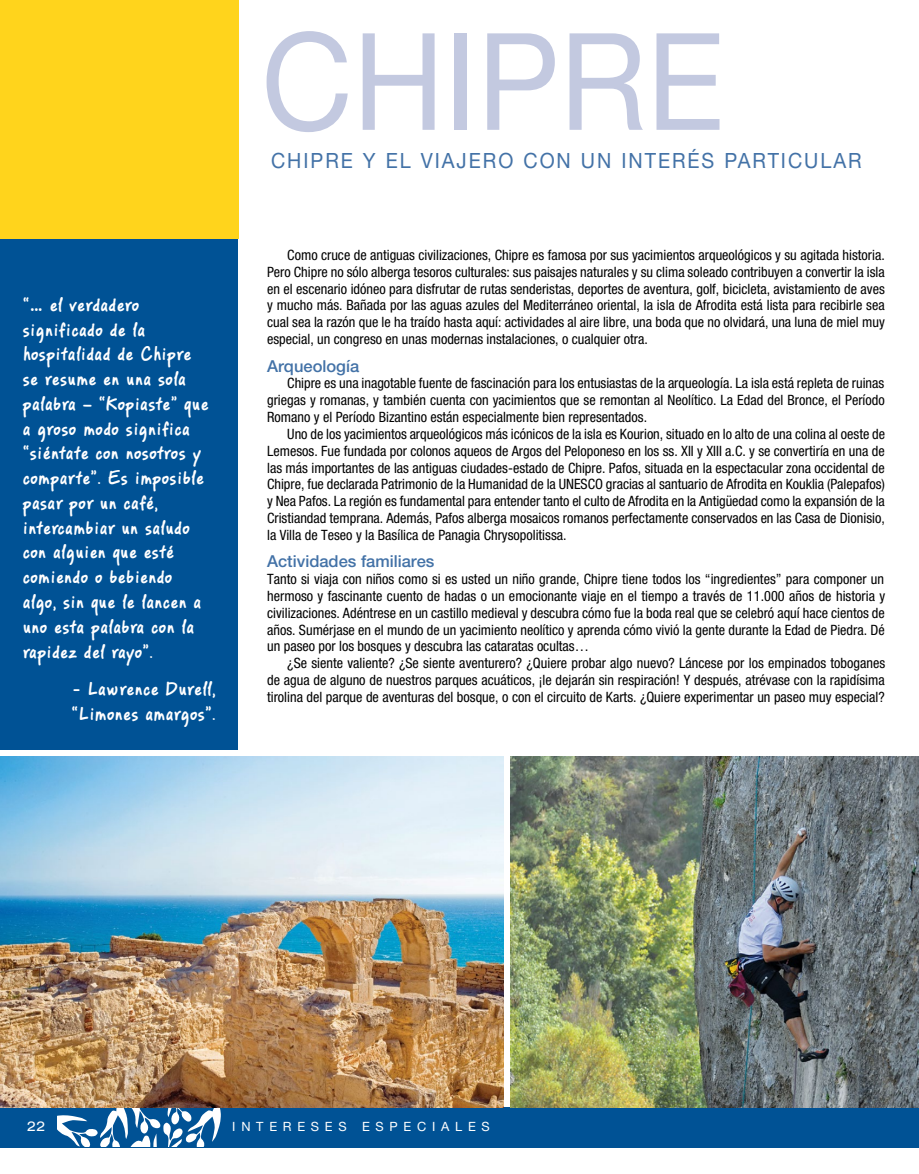
<style>
.page{position:relative;width:919px;height:1174px;background:#fff}
.page>*{position:absolute;margin:0;border:0;box-sizing:border-box;transform-origin:0 0}
.t1{font:135px "Helvetica Neue";color:#c3c9e0;scale:.94 1}
.t2{font:21px "Helvetica Neue";letter-spacing:.1em;color:#4372a7;scale:.94 1}
.t3{font:700 19.5px/24.8px "PF Reminder Pro";letter-spacing:.025em;color:#fff;scale:.94 1}
.t4{font:500 16.5px "Helvetica Neue";color:#4372a7}
.t5{font:condensed 14.25px/16.8px "Helvetica Neue";color:#000;text-align:justify}
.t6{font:expanded 13.5px "Helvetica Neue";color:#fff}
.t7{font:12.75px "Helvetica Neue";letter-spacing:.45em;color:#fff}
</style>
<div class="page">
<div style="left:0;top:1107px;width:918px;height:40px;background:#005295"></div>
<svg style="left:57px;top:1108px;width:164px;height:38px"></svg>
<img style="left:510px;top:756px;width:408px;height:351px">
<img style="left:0;top:756px;width:503px;height:351px">
<div style="left:0;top:0;width:237px;height:749px;background:#005295"></div>
<div style="left:0;top:0;width:238px;height:238px;background:#ffd41c"></div>
<p class="t3" style="left:23px;top:293px;width:199px">“… el verdadero significado de la hospitalidad de Chipre se resume en una sola palabra – “Kopiaste” que a groso modo significa “siéntate con nosotros y comparte”. Es imposible pasar por un café, intercambiar un saludo con alguien que esté comiendo o bebiendo algo, sin que le lancen a uno esta palabra con la rapidez del rayo”.</p>
<p class="t3" style="left:72px;top:677px;width:154px">- Lawrence Durell, “Limones amargos”.</p>
<p class="t1" style="left:261px;top:1px;width:494px">CHIPRE</p>
<p class="t2" style="left:271px;top:148px;width:630px">CHIPRE Y EL VIAJERO CON UN INTERÉS PARTICULAR</p>
<p class="t5" style="left:267px;top:246px;width:619px;text-indent:20px">Como cruce de antiguas civilizaciones, Chipre es famosa por sus yacimientos arqueológicos y su agitada historia.<br>Pero Chipre no sólo alberga tesoros culturales: sus paisajes naturales y su clima soleado contribuyen a convertir la isla en el escenario idóneo para disfrutar de rutas senderistas, deportes de aventura, golf, bicicleta, avistamiento de aves y mucho más. Bañada por las aguas azules del Mediterráneo oriental, la isla de Afrodita está lista para recibirle sea cual sea la razón que le ha traído hasta aquí: actividades al aire libre, una boda que no olvidará, una luna de miel muy especial, un congreso en unas modernas instalaciones, o cualquier otra.</p>
<p class="t4" style="left:267px;top:356px;width:94px">Arqueología</p>
<p class="t5" style="left:267px;top:375px;width:619px;text-indent:20px">Chipre es una inagotable fuente de fascinación para los entusiastas de la arqueología. La isla está repleta de ruinas griegas y romanas, y también cuenta con yacimientos que se remontan al Neolítico. La Edad del Bronce, el Período Romano y el Período Bizantino están especialmente bien representados.</p>
<p class="t5" style="left:267px;top:425px;width:619px;text-indent:20px">Uno de los yacimientos arqueológicos más icónicos de la isla es Kourion, situado en lo alto de una colina al oeste de Lemesos. Fue fundada por colonos aqueos de Argos del Peloponeso en los ss. XII y XIII a.C. y se convertiría en una de las más importantes de las antiguas ciudades-estado de Chipre. Pafos, situada en la espectacular zona occidental de Chipre, fue declarada Patrimonio de la Humanidad de la UNESCO gracias al santuario de Afrodita en Kouklia (Palepafos) y Nea Pafos. La región es fundamental para entender tanto el culto de Afrodita en la Antigüedad como la expansión de la Cristiandad temprana. Además, Pafos alberga mosaicos romanos perfectamente conservados en las Casa de Dionisio, la Villa de Teseo y la Basílica de Panagia Chrysopolitissa.</p>
<p class="t4" style="left:267px;top:551px;width:169px">Actividades familiares</p>
<p class="t5" style="left:267px;top:570px;width:619px">Tanto si viaja con niños como si es usted un niño grande, Chipre tiene todos los “ingredientes” para componer un hermoso y fascinante cuento de hadas o un emocionante viaje en el tiempo a través de 11.000 años de historia y civilizaciones. Adéntrese en un castillo medieval y descubra cómo fue la boda real que se celebró aquí hace cientos de años. Sumérjase en el mundo de un yacimiento neolítico y aprenda cómo vivió la gente durante la Edad de Piedra. Dé un paseo por los bosques y descubra las cataratas ocultas…</p>
<p class="t5" style="left:267px;top:654px;width:619px;text-indent:20px">¿Se siente valiente? ¿Se siente aventurero? ¿Quiere probar algo nuevo? Láncese por los empinados toboganes de agua de alguno de nuestros parques acuáticos, ¡le dejarán sin respiración! Y después, atrévase con la rapidísima tirolina del parque de aventuras del bosque, o con el circuito de Karts. ¿Quiere experimentar un paseo muy especial?</p>
<p class="t6" style="left:27px;top:1118px;width:20px">22</p>
<p class="t7" style="left:232px;top:1119px;width:259px">INTERESES ESPECIALES</p>
</div>
